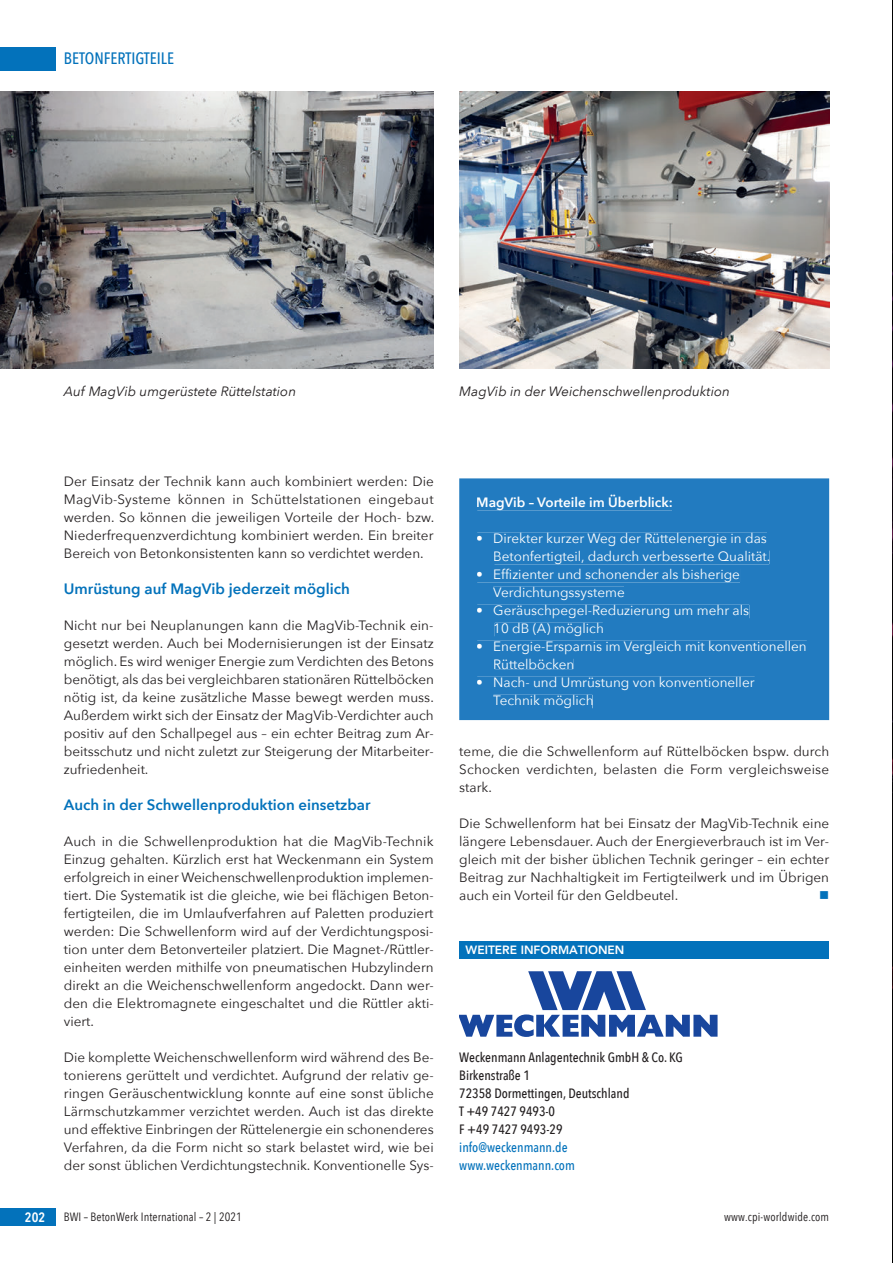
<style>
.page{position:relative;width:893px;height:1263px;background:#fff}
.page>*{position:absolute;margin:0;border:0;box-sizing:border-box;transform-origin:0 0}
.t1{font:500 16.5px "Avenir Next Condensed";color:#0372bb}
.t2{font:600 15px "Avenir Next";color:#0372bb}
.t3{font:13.5px/18px "Avenir Next";color:#231f20;text-align:justify}
.t4{font:13.5px/18px "Avenir Next";color:#fff}
.t5{font:500 13.5px/18px "Avenir Next Condensed";color:#231f20}
.t6{font:italic 13.5px "Avenir Next";color:#231f20}
.t7{font:500 13.5px/18px "Avenir Next Condensed";color:#0372bb}
.t8{font:600 13.5px "Avenir Next";color:#fff}
.t9{font:600 13.5px "Avenir Next Condensed";color:#fff}
.t10{font:13.5px "Wingdings";color:#0372bb}
.t11{font:12px "Avenir Next Condensed";letter-spacing:.01em;color:#231f20}
.t12{font:800 12px "Avenir";color:#fff}
</style>
<div class="page">
<div style="left:0;top:47px;width:55px;height:23px;background:#0372bb"></div>
<div style="left:0;top:1208px;width:55px;height:18px;background:#0372bb"></div>
<img style="left:0;top:91px;width:434px;height:278px">
<img style="left:459px;top:91px;width:370px;height:278px">
<div style="left:459px;top:941px;width:370px;height:17px;background:#0372bb"></div>
<svg style="left:459px;top:971px;width:259px;height:66px"></svg>
<div style="left:459px;top:478px;width:370px;height:242px;background:#227bc0"></div>
<div style="left:477px;top:495px;width:195px;height:15px;background:#227bc0"></div>
<div style="left:477px;top:533px;width:290px;height:13px;background:#227bc0"></div>
<div style="left:495px;top:551px;width:274px;height:13px;background:#227bc0"></div>
<div style="left:477px;top:569px;width:263px;height:13px;background:#227bc0"></div>
<div style="left:493px;top:587px;width:131px;height:13px;background:#227bc0"></div>
<div style="left:477px;top:605px;width:272px;height:13px;background:#227bc0"></div>
<div style="left:495px;top:623px;width:108px;height:13px;background:#227bc0"></div>
<div style="left:477px;top:641px;width:330px;height:13px;background:#227bc0"></div>
<div style="left:495px;top:659px;width:78px;height:10px;background:#227bc0"></div>
<div style="left:477px;top:677px;width:278px;height:13px;background:#227bc0"></div>
<div style="left:493px;top:695px;width:99px;height:13px;background:#227bc0"></div>
<img style="left:892px;top:1px;width:1px;height:1261px">
<p class="t1" style="left:64px;top:49px;width:112px">BETONFERTIGTEILE</p>
<p class="t6" style="left:64px;top:380px;width:234px">Auf MagVib umgerüstete Rüttelstation</p>
<p class="t6" style="left:459px;top:380px;width:272px">MagVib in der Weichenschwellenproduktion</p>
<p class="t3" style="left:64px;top:472px;width:372px">Der Einsatz der Technik kann auch kombiniert werden: Die MagVib-Systeme können in Schüttelstationen eingebaut werden. So können die jeweiligen Vorteile der Hoch- bzw.<br>Niederfrequenzverdichtung kombiniert werden. Ein breiter Bereich von Betonkonsistenten kann so verdichtet werden.</p>
<p class="t2" style="left:64px;top:576px;width:288px">Umrüstung auf MagVib jederzeit möglich</p>
<p class="t3" style="left:64px;top:616px;width:372px">Nicht nur bei Neuplanungen kann die MagVib-Technik ein&shy;gesetzt werden. Auch bei Modernisierungen ist der Einsatz möglich. Es wird weniger Energie zum Verdichten des Betons benötigt, als das bei vergleichbaren stationären Rüttelböcken nötig ist, da keine zusätzliche Masse bewegt werden muss.<br>Außerdem wirkt sich der Einsatz der MagVib-Verdichter auch positiv auf den Schallpegel aus – ein echter Beitrag zum Ar&shy;beitsschutz und nicht zuletzt zur Steigerung der Mitarbeiter&shy;zufriedenheit.</p>
<p class="t2" style="left:64px;top:792px;width:308px">Auch in der Schwellenproduktion einsetzbar</p>
<p class="t3" style="left:64px;top:832px;width:372px">Auch in die Schwellenproduktion hat die MagVib-Technik Einzug gehalten. Kürzlich erst hat Weckenmann ein System erfolgreich in einer Weichenschwellenproduktion implemen&shy;tiert. Die Systematik ist die gleiche, wie bei flächigen Beton&shy;fertigteilen, die im Umlaufverfahren auf Paletten produziert werden: Die Schwellenform wird auf der Verdichtungsposi&shy;tion unter dem Betonverteiler platziert. Die Magnet-/Rüttler&shy;einheiten werden mithilfe von pneumatischen Hubzylindern direkt an die Weichenschwellenform angedockt. Dann wer&shy;den die Elektromagnete eingeschaltet und die Rüttler akti&shy;viert.</p>
<p class="t3" style="left:64px;top:1048px;width:372px">Die komplette Weichenschwellenform wird während des Be&shy;tonierens gerüttelt und verdichtet. Aufgrund der relativ ge&shy;ringen Geräuschentwicklung konnte auf eine sonst übliche Lärmschutzkammer verzichtet werden. Auch ist das direkte und effektive Einbringen der Rüttelenergie ein schonenderes Verfahren, da die Form nicht so stark belastet wird, wie bei der sonst üblichen Verdichtungstechnik. Konventionelle Sys-</p>
<p class="t8" style="left:476px;top:491px;width:198px">MagVib – Vorteile im Überblick:</p>
<p class="t4" style="left:476px;top:529px;width:296px;text-align:right">• Direkter kurzer Weg der Rüttelenergie in das<br>Betonfertigteil, dadurch verbesserte Qualität.</p>
<p class="t4" style="left:493px;top:565px;width:248px;text-indent:-17px">• Effizienter und schonender als bisherige<br>Verdichtungssysteme</p>
<p class="t4" style="left:493px;top:601px;width:257px;text-indent:-17px">• Geräuschpegel-Reduzierung um mehr als<br>10 dB (A) möglich</p>
<p class="t4" style="left:493px;top:637px;width:315px;text-indent:-17px">• Energie-Ersparnis im Vergleich mit konventionellen<br>Rüttelböcken</p>
<p class="t4" style="left:493px;top:673px;width:263px;text-indent:-17px">• Nach- und Umrüstung von konventioneller<br>Technik möglich</p>
<p class="t3" style="left:459px;top:742px;width:371px">teme, die die Schwellenform auf Rüttelböcken bspw. durch Schocken verdichten, belasten die Form vergleichsweise stark.</p>
<p class="t3" style="left:459px;top:814px;width:372px">Die Schwellenform hat bei Einsatz der MagVib-Technik eine längere Lebensdauer. Auch der Energieverbrauch ist im Ver&shy;gleich mit der bisher üblichen Technik geringer – ein echter Beitrag zur Nachhaltigkeit im Fertigteilwerk und im Übrigen auch ein Vorteil für den Geldbeutel.</p>
<p class="t10" style="left:819px;top:888px;width:12px">■</p>
<p class="t12" style="left:466px;top:940px;width:160px">WEITERE INFORMATIONEN</p>
<p class="t5" style="left:459px;top:1048px;width:225px">Weckenmann Anlagentechnik GmbH &amp; Co. KG<br>Birkenstraße 1<br>72358 Dormettingen, Deutschland<br>T +49 7427 9493-0<br>F +49 7427 9493-29</p>
<p class="t7" style="left:459px;top:1138px;width:117px">info@weckenmann.de www.weckenmann.com</p>
<p class="t9" style="left:25px;top:1206px;width:22px">202</p>
<p class="t11" style="left:64px;top:1207px;width:180px">BWI – BetonWerk International – 2 | 2021</p>
<p class="t11" style="left:724px;top:1207px;width:107px">www.cpi-worldwide.com</p>
</div>
